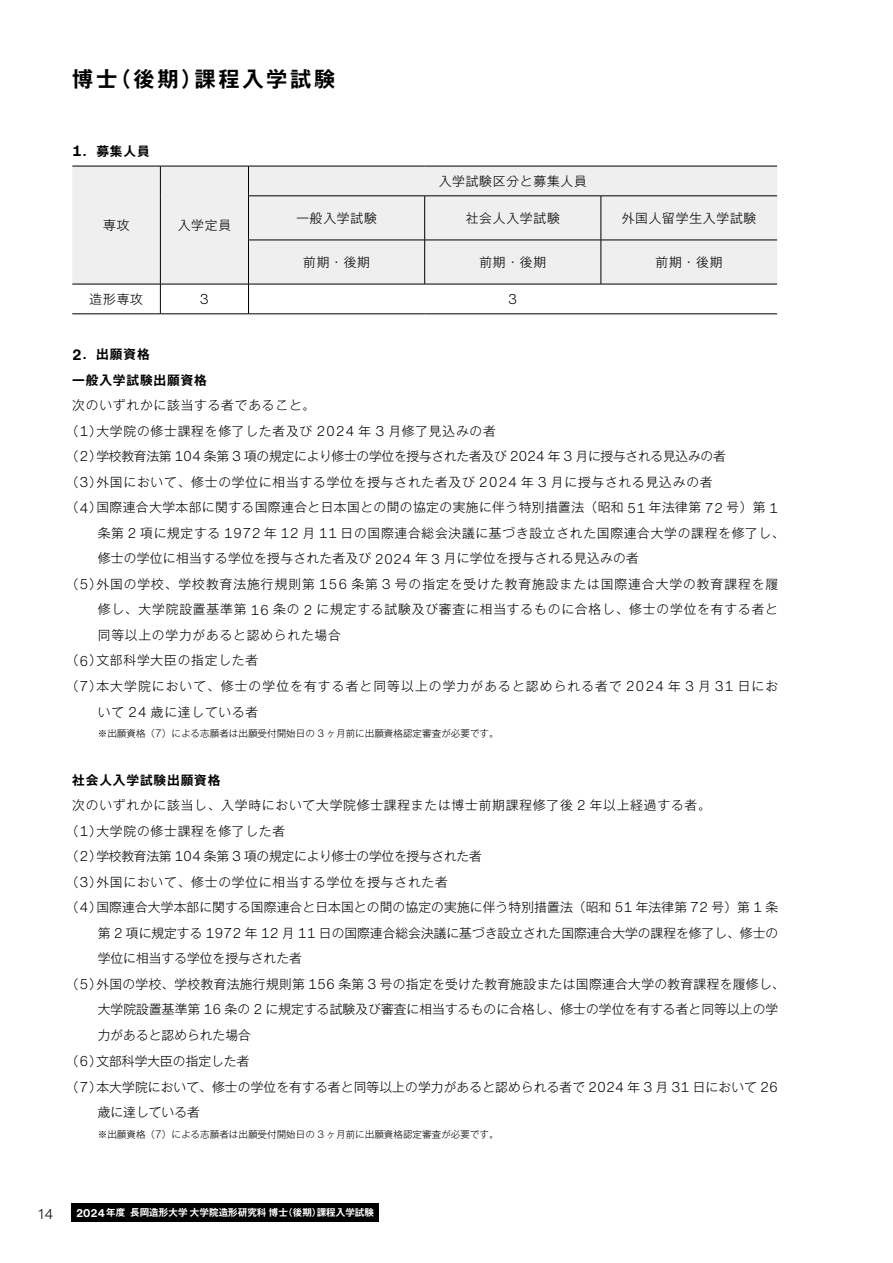
<style>
.page{position:relative;width:893px;height:1263px;background:#fff}
.page>*{position:absolute;margin:0;border:0;box-sizing:border-box;transform-origin:0 0}
.t1{font:700 21.3px "Gothic MB101 Pr 6 N De";letter-spacing:.125em;color:#000}
.t2{font:300 14.1px "Helvetica Now Text";color:#000}
.t3{font:300 12.75px "Gothic MB101 Pr 6 N";letter-spacing:.055em;color:#000}
.t4{font:300 12.75px "Gothic MB101 Pr 6 N";letter-spacing:.01em;color:#000}
.t5{font:300 12.75px "Gothic MB101 Pr 6 N";color:#000}
.t6{font:300 12.75px "Gothic MB101 Pr 6 N";letter-spacing:-.02em;color:#000}
.t7{font:300 12.75px "Gothic MB101 Pr 6 N";letter-spacing:.025em;color:#000}
.t8{font:300 12.75px "Gothic MB101 Pr 6 N";letter-spacing:.035em;color:#000}
.t9{font:300 12.75px "Gothic MB101 Pr 6 N";letter-spacing:.075em;color:#000}
.t10{font:300 12.75px "Gothic MB101 Pr 6 N";letter-spacing:.085em;color:#000}
.t11{font:300 12.75px "Gothic MB101 Pr 6 N";letter-spacing:.005em;color:#000}
.t12{font:300 12.75px "Gothic MB101 Pr 6 N";letter-spacing:.02em;color:#000}
.t13{font:700 12.75px/25.5px "Gothic MB101 Pr 6 N De";letter-spacing:.06em;color:#000}
.t14{font:300 9.6px "Gothic MB101 Pr 6 N";color:#000}
.t15{font:700 9.6px "Gothic MB101 Pr 6 N De";color:#fff}
.s1{font-family:"Helvetica Now Text";font-size:14.7px}
.s2{font-family:"Helvetica Now Text";font-size:14.1px}
.s3{font-family:"Helvetica Now Text";font-size:10.5px}
.s4{font-family:"Helvetica Now Text";font-size:10.95px}
</style>
<div class="page">
<div style="left:71px;top:1203px;width:307px;height:18px;background:#000"></div>
<div style="left:72px;top:167px;width:705px;height:117px;background:#efefef"></div>
<hr style="left:72px;top:166px;width:88px;height:1px;background:#000">
<hr style="left:160px;top:166px;width:88px;height:1px;background:#000">
<hr style="left:248px;top:166px;width:177px;height:1px;background:#000">
<hr style="left:425px;top:166px;width:176px;height:1px;background:#000">
<hr style="left:601px;top:166px;width:176px;height:1px;background:#000">
<hr style="left:72px;top:314px;width:88px;height:1px;background:#000">
<hr style="left:160px;top:314px;width:88px;height:1px;background:#000">
<hr style="left:248px;top:314px;width:177px;height:1px;background:#000">
<hr style="left:425px;top:314px;width:176px;height:1px;background:#000">
<hr style="left:601px;top:314px;width:176px;height:1px;background:#000">
<hr style="left:160px;top:166px;width:1px;height:30px;background:#000">
<hr style="left:160px;top:196px;width:1px;height:44px;background:#000">
<hr style="left:160px;top:240px;width:1px;height:44px;background:#000">
<hr style="left:248px;top:166px;width:1px;height:30px;background:#000">
<hr style="left:248px;top:196px;width:177px;height:1px;background:#000">
<hr style="left:248px;top:196px;width:1px;height:44px;background:#000">
<hr style="left:425px;top:196px;width:176px;height:1px;background:#000">
<hr style="left:424px;top:196px;width:1px;height:44px;background:#000">
<hr style="left:601px;top:196px;width:176px;height:1px;background:#000">
<hr style="left:601px;top:196px;width:1px;height:44px;background:#000">
<hr style="left:248px;top:240px;width:1px;height:44px;background:#000">
<hr style="left:424px;top:240px;width:1px;height:44px;background:#000">
<hr style="left:601px;top:240px;width:1px;height:44px;background:#000">
<hr style="left:248px;top:240px;width:177px;height:1px;background:#000">
<hr style="left:425px;top:240px;width:176px;height:1px;background:#000">
<hr style="left:601px;top:240px;width:176px;height:1px;background:#000">
<hr style="left:72px;top:284px;width:88px;height:1px;background:#000">
<hr style="left:160px;top:284px;width:88px;height:1px;background:#000">
<hr style="left:160px;top:284px;width:1px;height:30px;background:#000">
<hr style="left:248px;top:284px;width:177px;height:1px;background:#000">
<hr style="left:248px;top:284px;width:1px;height:30px;background:#000">
<hr style="left:425px;top:284px;width:176px;height:1px;background:#000">
<hr style="left:601px;top:284px;width:176px;height:1px;background:#000">
<h1 class="t1" style="left:72px;top:61px;width:265px">博士（後期）課程入学試験</h1>
<p class="t13" style="left:72px;top:138px;width:79px"><span class="s1">1</span>．募集人員</p>
<p class="t3" style="left:103px;top:214px;width:28px">専攻</p>
<p class="t3" style="left:178px;top:214px;width:55px">入学定員</p>
<p class="t3" style="left:439px;top:170px;width:150px">入学試験区分と募集人員</p>
<p class="t3" style="left:296px;top:207px;width:82px">一般入学試験</p>
<p class="t3" style="left:466px;top:207px;width:96px">社会人入学試験</p>
<p class="t3" style="left:622px;top:207px;width:136px">外国人留学生入学試験</p>
<p class="t3" style="left:303px;top:251px;width:68px">前期・後期</p>
<p class="t3" style="left:479px;top:251px;width:68px">前期・後期</p>
<p class="t3" style="left:655px;top:251px;width:68px">前期・後期</p>
<p class="t3" style="left:90px;top:288px;width:55px">造形専攻</p>
<p class="t2" style="left:200px;top:288px;width:10px">3</p>
<p class="t2" style="left:508px;top:288px;width:10px">3</p>
<p class="t13" style="left:72px;top:341px;width:136px"><span class="s1">2</span>．出願資格<br>一般入学試験出願資格</p>
<p class="t3" style="left:72px;top:395px;width:245px">次のいずれかに該当する者であること。</p>
<p class="t3" style="left:66px;top:420px;width:431px">（<span class="s2">1</span>）大学院の修士課程を修了した者及び <span class="s2">2024</span> 年 <span class="s2">3</span> 月修了見込みの者</p>
<p class="t6" style="left:66px;top:446px;width:661px">（<span class="s2">2</span>）学校教育法第 <span class="s2">104</span> 条第 <span class="s2">3</span> 項の規定により修士の学位を授与された者及び <span class="s2">2024</span> 年 <span class="s2">3</span> 月に授与される見込みの者</p>
<p class="t3" style="left:66px;top:471px;width:648px">（<span class="s2">3</span>）外国において、修士の学位に相当する学位を授与された者及び <span class="s2">2024</span> 年 <span class="s2">3</span> 月に授与される見込みの者</p>
<p class="t8" style="left:66px;top:497px;width:714px">（<span class="s2">4</span>）国際連合大学本部に関する国際連合と日本国との間の協定の実施に伴う特別措置法（昭和 <span class="s2">51</span> 年法律第 <span class="s2">72</span> 号）第 <span class="s2">1</span></p>
<p class="t3" style="left:98px;top:522px;width:688px">条第 <span class="s2">2</span> 項に規定する <span class="s2">1972</span> 年 <span class="s2">12</span> 月 <span class="s2">11</span> 日の国際連合総会決議に基づき設立された国際連合大学の課程を修了し、</p>
<p class="t12" style="left:98px;top:548px;width:543px">修士の学位に相当する学位を授与された者及び <span class="s2">2024</span> 年 <span class="s2">3</span> 月に学位を授与される見込みの者</p>
<p class="t9" style="left:66px;top:573px;width:714px">（<span class="s2">5</span>）外国の学校、学校教育法施行規則第 <span class="s2">156</span> 条第 <span class="s2">3</span> 号の指定を受けた教育施設または国際連合大学の教育課程を履</p>
<p class="t3" style="left:98px;top:599px;width:682px">修し、大学院設置基準第 <span class="s2">16</span> 条の <span class="s2">2</span> に規定する試験及び審査に相当するものに合格し、修士の学位を有する者と</p>
<p class="t3" style="left:98px;top:624px;width:245px">同等以上の学力があると認められた場合</p>
<p class="t3" style="left:66px;top:650px;width:194px">（<span class="s2">6</span>）文部科学大臣の指定した者</p>
<p class="t10" style="left:66px;top:675px;width:714px">（<span class="s2">7</span>）本大学院において、修士の学位を有する者と同等以上の学力があると認められる者で <span class="s2">2024</span> 年 <span class="s2">3</span> 月 <span class="s2">31</span> 日にお</p>
<p class="t3" style="left:98px;top:701px;width:162px">いて <span class="s2">24</span> 歳に達している者</p>
<p class="t14" style="left:98px;top:725px;width:402px">※出願資格（<span class="s3">7</span>）による志願者は出願受付開始日の <span class="s3">3</span> ヶ月前に出願資格認定審査が必要です。</p>
<p class="t13" style="left:72px;top:766px;width:150px">社会人入学試験出願資格</p>
<p class="t3" style="left:72px;top:795px;width:640px">次のいずれかに該当し、入学時において大学院修士課程または博士前期課程修了後 <span class="s2">2</span> 年以上経過する者。</p>
<p class="t3" style="left:66px;top:820px;width:221px">（<span class="s2">1</span>）大学院の修士課程を修了した者</p>
<p class="t6" style="left:66px;top:846px;width:417px">（<span class="s2">2</span>）学校教育法第 <span class="s2">104</span> 条第 <span class="s2">3</span> 項の規定により修士の学位を授与された者</p>
<p class="t3" style="left:66px;top:871px;width:383px">（<span class="s2">3</span>）外国において、修士の学位に相当する学位を授与された者</p>
<p class="t4" style="left:66px;top:897px;width:714px">（<span class="s2">4</span>）国際連合大学本部に関する国際連合と日本国との間の協定の実施に伴う特別措置法（昭和 <span class="s2">51</span> 年法律第 <span class="s2">72</span> 号）第 <span class="s2">1</span> 条</p>
<p class="t5" style="left:98px;top:922px;width:682px">第 <span class="s2">2</span> 項に規定する <span class="s2">1972</span> 年 <span class="s2">12</span> 月 <span class="s2">11</span> 日の国際連合総会決議に基づき設立された国際連合大学の課程を修了し、修士の</p>
<p class="t5" style="left:98px;top:948px;width:206px">学位に相当する学位を授与された者</p>
<p class="t7" style="left:66px;top:973px;width:720px">（<span class="s2">5</span>）外国の学校、学校教育法施行規則第 <span class="s2">156</span> 条第 <span class="s2">3</span> 号の指定を受けた教育施設または国際連合大学の教育課程を履修し、</p>
<p class="t11" style="left:98px;top:999px;width:682px">大学院設置基準第 <span class="s2">16</span> 条の <span class="s2">2</span> に規定する試験及び審査に相当するものに合格し、修士の学位を有する者と同等以上の学</p>
<p class="t5" style="left:98px;top:1024px;width:155px">力があると認められた場合</p>
<p class="t5" style="left:66px;top:1051px;width:185px">（<span class="s2">6</span>）文部科学大臣の指定した者</p>
<p class="t4" style="left:66px;top:1076px;width:714px">（<span class="s2">7</span>）本大学院において、修士の学位を有する者と同等以上の学力があると認められる者で <span class="s2">2024</span> 年 <span class="s2">3</span> 月 <span class="s2">31</span> 日において <span class="s2">26</span></p>
<p class="t5" style="left:98px;top:1102px;width:104px">歳に達している者</p>
<p class="t14" style="left:98px;top:1126px;width:402px">※出願資格（<span class="s3">7</span>）による志願者は出願受付開始日の <span class="s3">3</span> ヶ月前に出願資格認定審査が必要です。</p>
<p class="t2" style="left:38px;top:1203px;width:17px">14</p>
<p class="t15" style="left:76px;top:1204px;width:300px"><span class="s4">2024</span>年度 長岡造形大学大学院造形研究科博士（後期）課程入学試験</p>
</div>
